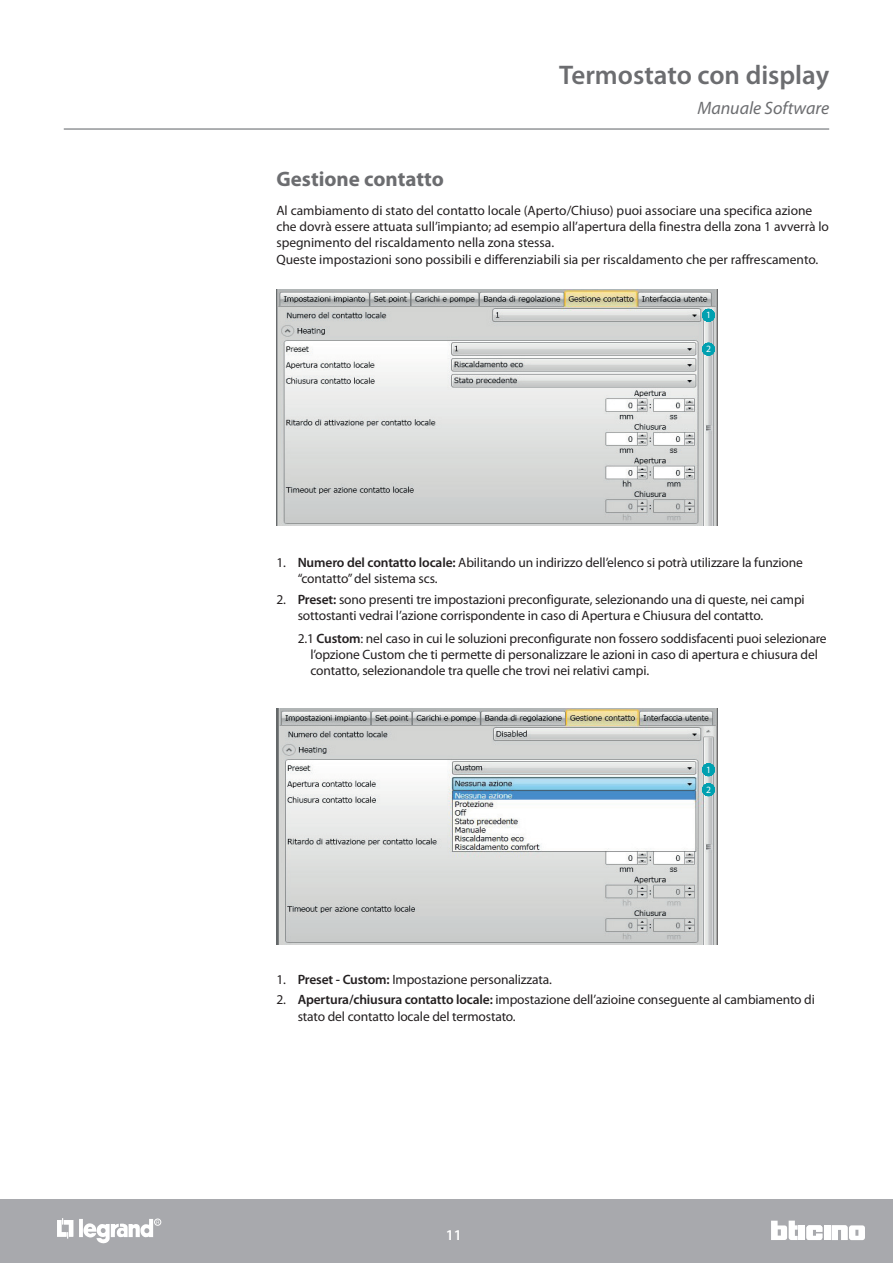
<style>
.page{position:relative;width:893px;height:1263px;background:#fff}
.page>*{position:absolute;margin:0;border:0;box-sizing:border-box;transform-origin:0 0}
.t1{font:600 27px "Myriad Pro";color:#6c6d70}
.t2{font:700 21px "Myriad Pro";color:#6c6d70}
.t3{font:italic 18px "Myriad Pro";color:#6c6d70}
.t4{font:600 15px "Myriad Pro";color:#fff}
.t5{font:13.5px/16.2px "Myriad Pro";letter-spacing:-.01em;color:#231f20}
.t6{font:9.6px "Myriad Pro";color:#fff}
.s1{font-weight:600}
</style>
<div class="page">
<hr style="left:64px;top:128px;width:765px;height:2px;background:#939598">
<div style="left:0;top:1199px;width:893px;height:64px;background:#a8a9ad"></div>
<div style="left:799px;top:1225px;width:6px;height:15px;background:#fff"></div>
<div style="left:824px;top:1225px;width:6px;height:15px;background:#fff"></div>
<svg style="left:832px;top:1225px;width:33px;height:15px"></svg>
<svg style="left:771px;top:1220px;width:27px;height:20px"></svg>
<svg style="left:806px;top:1225px;width:16px;height:15px"></svg>
<hr style="left:79px;top:1219px;width:4px;height:18px;background:#fff">
<svg style="left:57px;top:1218px;width:16px;height:20px"></svg>
<div style="left:154px;top:1219px;width:7px;height:6px;border:1px solid #fff;border-radius:50%"></div>
<svg style="left:83px;top:1219px;width:76px;height:25px"></svg>
<img style="left:276px;top:289px;width:442px;height:236px">
<svg style="left:701px;top:342px;width:14px;height:14px"></svg>
<svg style="left:701px;top:308px;width:14px;height:14px"></svg>
<img style="left:276px;top:708px;width:442px;height:236px">
<svg style="left:701px;top:783px;width:14px;height:14px"></svg>
<svg style="left:701px;top:763px;width:14px;height:14px"></svg>
<h2 class="t2" style="left:276px;top:165px;width:169px">Gestione contatto</h2>
<h1 class="t1" style="left:559px;top:58px;width:271px">Termostato con display</h1>
<h3 class="t3" style="left:697px;top:97px;width:133px">Manuale Software</h3>
<p class="t5" style="left:276px;top:202px;width:554px">Al cambiamento di stato del contatto locale (Aperto/Chiuso) puoi associare una specifica azione che dovrà essere attuata sull’impianto; ad esempio all’apertura della finestra della zona 1 avverrà lo spegnimento del riscaldamento nella zona stessa.<br>Queste impostazioni sono possibili e differenziabili sia per riscaldamento che per raffrescamento.</p>
<p class="t6" style="left:706px;top:309px;width:6px">1</p>
<p class="t6" style="left:706px;top:343px;width:6px">2</p>
<p class="t5" style="left:298px;top:554px;width:507px;text-indent:-21px">1. <span class="s1">Numero del contatto locale:</span> Abilitando un indirizzo dell’elenco si potrà utilizzare la funzione “contatto” del sistema scs.</p>
<p class="t5" style="left:298px;top:591px;width:509px;text-indent:-21px">2. <span class="s1">Preset:</span> sono presenti tre impostazioni preconfigurate, selezionando una di queste, nei campi sottostanti vedrai l’azione corrispondente in caso di Apertura e Chiusura del contatto.</p>
<p class="t5" style="left:310px;top:630px;width:518px;text-indent:-13px">2.1 <span class="s1">Custom</span>: nel caso in cui le soluzioni preconfigurate non fossero soddisfacenti puoi selezionare l’opzione Custom che ti permette di personalizzare le azioni in caso di apertura e chiusura del contatto, selezionandole tra quelle che trovi nei relativi campi.</p>
<p class="t6" style="left:706px;top:764px;width:6px">1</p>
<p class="t6" style="left:706px;top:784px;width:6px">2</p>
<p class="t5" style="left:276px;top:971px;width:277px">1. <span class="s1">Preset - Custom:</span> Impostazione personalizzata.</p>
<p class="t5" style="left:298px;top:991px;width:519px;text-indent:-21px">2. <span class="s1">Apertura/chiusura contatto locale:</span> impostazione dell’azioine conseguente al cambiamento di stato del contatto locale del termostato.</p>
<p class="t4" style="left:446px;top:1225px;width:18px">11</p>
</div>
